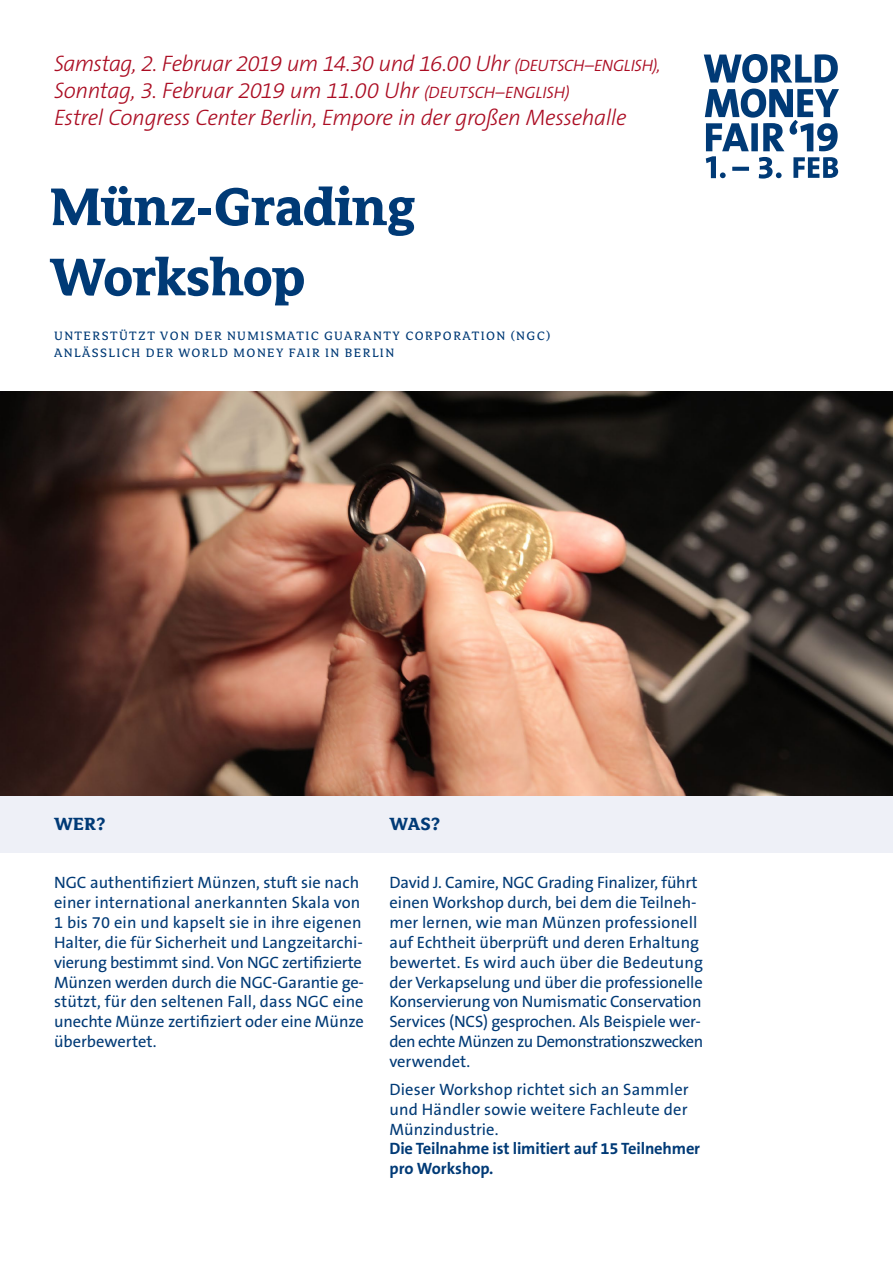
<style>
.page{position:relative;width:893px;height:1263px;background:#fff}
.page>*{position:absolute;margin:0;border:0;box-sizing:border-box;transform-origin:0 0}
.t1{font:700 58.5px/70.2px "Avance Pro";letter-spacing:-.015em;color:#003a76}
.Fließtext{font:italic 300 22.5px/27px "The Sans B W3";letter-spacing:-.02em;color:#ab0c22}
.t2{font:700 19.5px "Avance Pro";letter-spacing:.01em;color:#003a76}
.t3{font:16.5px/19.8px "The Sans B W5 Plain";color:#003a76}
.t4{font:13.5px "Avance Pro";letter-spacing:.11em;color:#003a76}
.s1{font-family:"The Sans B W4";font-size:16.5px}
.s2{font-family:"The Sans B W7";font-weight:700}
</style>
<div class="page">
<div style="left:0;top:795px;width:893px;height:58px;background:#eef0f7"></div>
<svg style="left:704px;top:54px;width:135px;height:125px"></svg>
<img style="left:0;top:391px;width:893px;height:404px">
<p class="Fließtext" style="left:54px;top:50px;width:608px">Samstag, 2. Februar 2019 um 14.30 und 16.00 Uhr <span class="s1">(DEUTSCH–ENGLISH),<br></span>Sonntag, 3. Februar 2019 um 11.00 Uhr <span class="s1">(DEUTSCH–ENGLISH)<br></span>Estrel Congress Center Berlin, Empore in der großen Messehalle</p>
<h2 class="t1" style="left:50px;top:174px;width:367px">Münz-Grading<br>Workshop</h2>
<p class="t4" style="left:54px;top:329px;width:498px">UNTERSTÜTZT VON DER NUMISMATIC GUARANTY CORPORATION (NGC)</p>
<p class="t4" style="left:54px;top:345px;width:342px">ANLÄSSLICH DER WORLD MONEY FAIR IN BERLIN</p>
<p class="t2" style="left:54px;top:813px;width:53px">WER?</p>
<p class="t3" style="left:54px;top:873px;width:312px">NGC authentifiziert Münzen, stuft sie nach einer international anerkannten Skala von 1 bis 70 ein und kapselt sie in ihre eigenen Halter, die für Sicherheit und Langzeitarchi&shy;vierung bestimmt sind. Von NGC zertifizierte Münzen werden durch die NGC-Garantie ge&shy;stützt, für den seltenen Fall, dass NGC eine unechte Münze zertifiziert oder eine Münze überbewertet.</p>
<p class="t2" style="left:390px;top:813px;width:52px">WAS?</p>
<p class="t3" style="left:389px;top:873px;width:315px">David J. Camire, NGC Grading Finalizer, führt einen Workshop durch, bei dem die Teilneh&shy;mer lernen, wie man Münzen professionell auf Echtheit überprüft und deren Erhaltung bewertet. Es wird auch über die Bedeutung der Verkapselung und über die professionelle Konservierung von Numismatic Conservation Services (NCS) gesprochen. Als Beispiele wer&shy;den echte Münzen zu Demonstrationszwecken verwendet.</p>
<p class="t3" style="left:389px;top:1079px;width:312px">Dieser Workshop richtet sich an Sammler und Händler sowie weitere Fachleute der<br>Münzindustrie.<br><span class="s2">Die Teilnahme ist limitiert auf 15 Teilnehmer pro Workshop.</span></p>
</div>
